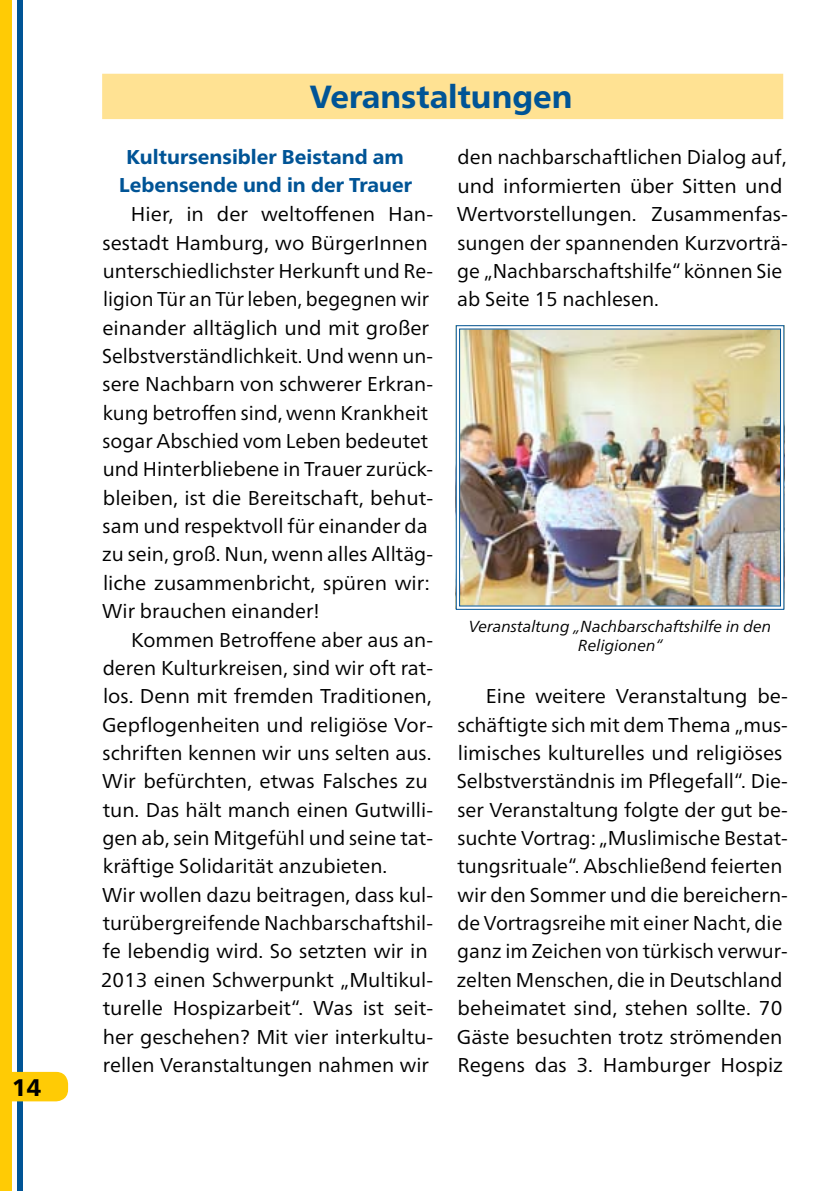
<style>
.page{position:relative;width:840px;height:1191px;background:#fff}
.page>*{position:absolute;margin:0;border:0;box-sizing:border-box;transform-origin:0 0}
.t1{font:800 32px "Frutiger Neue LT Pro";color:#005496}
.t2{font:800 24px "Frutiger Neue LT Pro";color:#000}
.t3{font:20px/28.4px "Frutiger Neue LT Pro";color:#000}
.t4{font:800 20px/28px "Frutiger Neue LT Pro";color:#005496;text-align:center}
.t5{font:italic 16px/19.2px "Frutiger Neue LT Pro";color:#000;text-align:center}
</style>
<div class="page">
<div style="left:17px;top:0;width:6px;height:1191px;background:#005496"></div>
<div style="left:0;top:0;width:11px;height:1191px;background:#ffcb05"></div>
<svg style="left:11px;top:1071px;width:57px;height:30px;background:#fecd13"></svg>
<div style="left:102px;top:74px;width:680px;height:45px;background:#ffe293"></div>
<img style="left:455px;top:325px;width:329px;height:285px">
<p class="t2" style="left:12px;top:1073px;width:30px">14</p>
<h1 class="t1" style="left:309px;top:77px;width:264px">Veranstaltungen</h1>
<p class="t4" style="left:119px;top:143px;width:294px">Kultursensibler Beistand am<br>Lebensende und in der Trauer</p>
<p class="t3" style="left:102px;top:200px;width:332px;text-indent:29px">Hier, in der weltoffenen Han&shy;sestadt Hamburg, wo BürgerInnen unterschiedlichster Herkunft und Re&shy;ligion Tür an Tür leben, begegnen wir einander alltäglich und mit großer Selbstverständlichkeit. Und wenn un&shy;sere Nachbarn von schwerer Erkran&shy;kung betroffen sind, wenn Krankheit sogar Abschied vom Leben bedeutet und Hinterbliebene in Trauer zurück&shy;bleiben, ist die Bereitschaft, behut&shy;sam und respektvoll für einander da zu sein, groß. Nun, wenn alles Alltäg&shy;liche zusammenbricht, spüren wir:<br>Wir brauchen einander!</p>
<p class="t3" style="left:101px;top:625px;width:333px;text-indent:30px">Kommen Betroffene aber aus an&shy;deren Kulturkreisen, sind wir oft rat&shy;los. Denn mit fremden Traditionen, Gepflogenheiten und religiöse Vor&shy;schriften kennen wir uns selten aus.<br>Wir befürchten, etwas Falsches zu tun. Das hält manch einen Gutwilli&shy;gen ab, sein Mitgefühl und seine tat&shy;kräftige Solidarität anzubieten.<br>Wir wollen dazu beitragen, dass kul&shy;turübergreifende Nachbarschaftshil&shy;fe lebendig wird. So setzten wir in 2013 einen Schwerpunkt „Multikul&shy;turelle Hospizarbeit“. Was ist seit&shy;her geschehen? Mit vier interkultu&shy;rellen Veranstaltungen nahmen wir</p>
<p class="t3" style="left:456px;top:143px;width:332px">den nachbarschaftlichen Dialog auf, und informierten über Sitten und Wertvorstellungen. Zusammenfas&shy;sungen der spannenden Kurzvorträ&shy;ge „Nachbarschaftshilfe“ können Sie ab Seite 15 nachlesen.</p>
<p class="t5" style="left:468px;top:616px;width:304px">Veranstaltung „Nachbarschaftshilfe in den<br>Religionen“</p>
<p class="t3" style="left:456px;top:682px;width:332px;text-indent:29px">Eine weitere Veranstaltung be&shy;schäftigte sich mit dem Thema „mus&shy;limisches kulturelles und religiöses Selbstverständnis im Pflegefall“. Die&shy;ser Veranstaltung folgte der gut be&shy;suchte Vortrag: „Muslimische Bestat&shy;tungsrituale“. Abschließend feierten wir den Sommer und die bereichern&shy;de Vortragsreihe mit einer Nacht, die ganz im Zeichen von türkisch verwur&shy;zelten Menschen, die in Deutschland beheimatet sind, stehen sollte. 70<br>Gäste besuchten trotz strömenden Regens das 3. Hamburger Hospiz</p>
</div>
